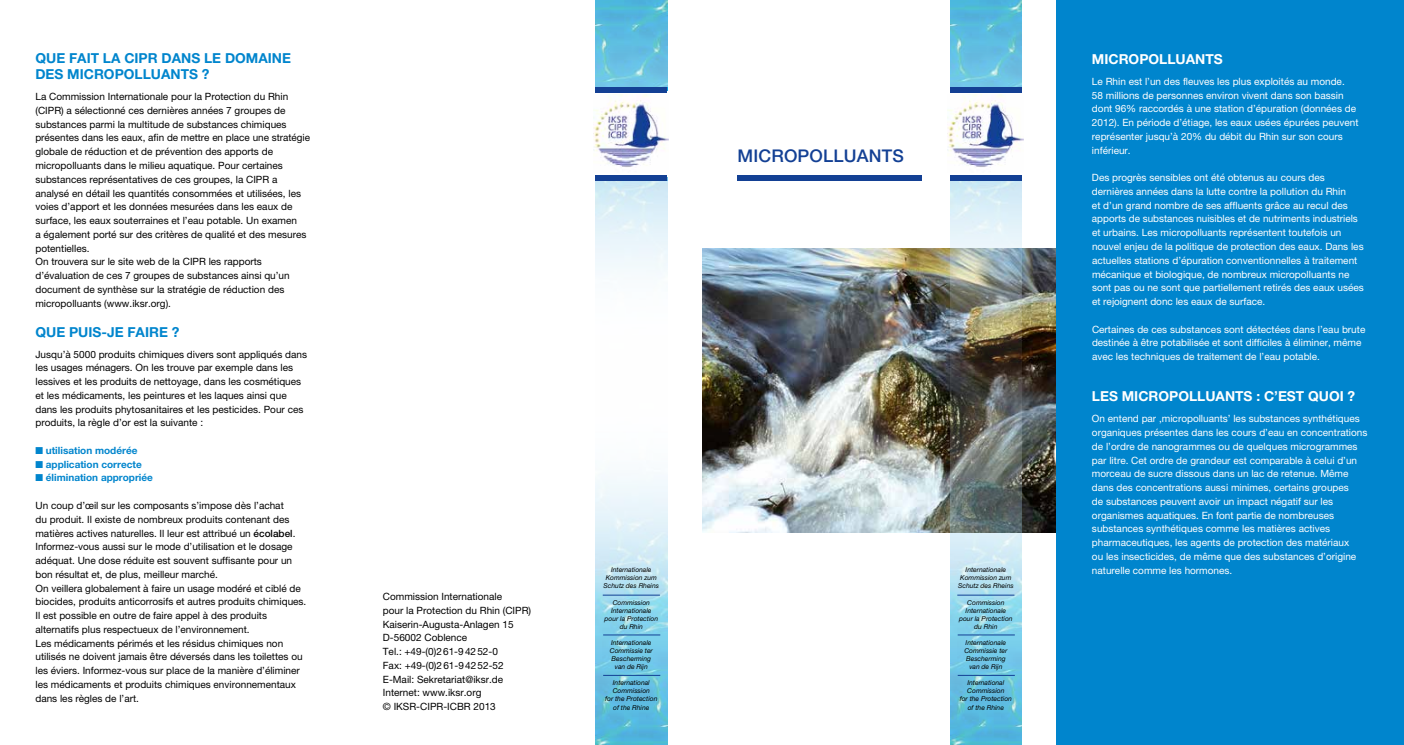
<style>
.page{position:relative;width:1404px;height:745px;background:#fff}
.page>*{position:absolute;margin:0;border:0;box-sizing:border-box;transform-origin:0 0}
.t1{font:500 17.5px "Helvetica Neue LT Pro";letter-spacing:.01em;color:#134094}
.t2{font:700 13.75px/16.2px "Helvetica Neue LT Pro";color:#0085cd}
.t3{font:700 13.75px "Helvetica Neue LT Pro";color:#fff}
.t4{font:10px/13.8px "Helvetica Neue LT Pro";color:#000}
.t5{font:10px/13.8px "Helvetica Neue LT Pro";color:#fff}
.t6{font:700 10px "Helvetica Neue LT Pro";color:#0085cd}
.t7{font:italic 6.75px/8px "Helvetica Neue LT Pro";color:#000;text-align:center}
.s1{font-weight:500}
</style>
<div class="page">
<img style="left:702px;top:248px;width:354px;height:283px">
<div style="left:1056px;top:0;width:347px;height:744px;background:#0085cd"></div>
<div style="left:737px;top:175px;width:184px;height:5px;background:#134094"></div>
<img style="left:595px;top:476px;width:72px;height:268px">
<hr style="left:602px;top:594px;width:58px;height:1px;background:#134094">
<hr style="left:603px;top:634px;width:57px;height:1px;background:#134094">
<hr style="left:603px;top:674px;width:57px;height:1px;background:#134094">
<img style="left:595px;top:0;width:72px;height:274px">
<div style="left:589px;top:91px;width:83px;height:86px;background:#fff"></div>
<img style="left:593px;top:94px;width:75px;height:73px">
<div style="left:595px;top:87px;width:72px;height:5px;background:#134094"></div>
<div style="left:595px;top:175px;width:72px;height:5px;background:#134094"></div>
<img style="left:950px;top:389px;width:71px;height:355px">
<hr style="left:957px;top:594px;width:57px;height:1px;background:#134094">
<hr style="left:957px;top:634px;width:57px;height:1px;background:#134094">
<hr style="left:957px;top:674px;width:57px;height:1px;background:#134094">
<img style="left:950px;top:0;width:71px;height:389px">
<div style="left:943px;top:91px;width:84px;height:86px;background:#fff"></div>
<img style="left:947px;top:94px;width:76px;height:73px">
<div style="left:950px;top:87px;width:71px;height:5px;background:#134094"></div>
<div style="left:950px;top:175px;width:71px;height:5px;background:#134094"></div>
<h2 class="t2" style="left:35px;top:50px;width:257px;text-indent:126px">DANS LE DOMAINE<br>DES MICROPOLLUANTS ?</h2>
<p class="t4" style="left:35px;top:89px;width:276px">La Commission Internationale pour la Protection du Rhin (CIPR) a sélectionné ces dernières années 7 groupes de substances parmi la multitude de substances chimiques présentes dans les eaux, afin de mettre en place une stratégie globale de réduction et de prévention des apports de micropolluants dans le milieu aquatique. Pour certaines substances représentatives de ces groupes, la CIPR a analysé en détail les quantités consommées et utilisées, les voies d’apport et les données mesurées dans les eaux de surface, les eaux souterraines et l’eau potable. Un examen<br>a également porté sur des critères de qualité et des mesures potentielles.<br>On trouvera sur le site web de la CIPR les rapports d’évaluation de ces 7 groupes de substances ainsi qu’un document de synthèse sur la stratégie de réduction des micropolluants (www.iksr.org).</p>
<h2 class="t2" style="left:35px;top:323px;width:145px">QUE PUIS-JE FAIRE ?</h2>
<p class="t4" style="left:35px;top:347px;width:273px">Jusqu’à 5000 produits chimiques divers sont appliqués dans les usages ménagers. On les trouve par exemple dans les lessives et les produits de nettoyage, dans les cosmétiques et les médicaments, les peintures et les laques ainsi que dans les produits phytosanitaires et les pesticides. Pour ces produits, la règle d’or est la suivante :</p>
<p class="t6" style="left:35px;top:444px;width:103px">■ UTILISATION MODÉRÉE</p>
<p class="t6" style="left:35px;top:457px;width:108px">■ APPLICATION CORRECTE</p>
<p class="t6" style="left:35px;top:471px;width:119px">■ ÉLIMINATION APPROPRIÉE</p>
<p class="t4" style="left:35px;top:498px;width:272px">Un coup d’œil sur les composants s’impose dès l’achat<br>du produit. Il existe de nombreux produits contenant des matières actives naturelles. Il leur est attribué un <span class="s1">ÉCOLABEL</span>.<br>Informez-vous aussi sur le mode d’utilisation et le dosage adéquat. Une dose réduite est souvent suffisante pour un bon résultat et, de plus, meilleur marché.<br>On veillera globalement à faire un usage modéré et ciblé de biocides, produits anticorrosifs et autres produits chimiques.<br>Il est possible en outre de faire appel à des produits alternatifs plus respectueux de l’environnement.<br>Les médicaments périmés et les résidus chimiques non utilisés ne doivent jamais être déversés dans les toilettes ou les éviers. Informez-vous sur place de la manière d’éliminer les médicaments et produits chimiques environnementaux dans les règles de l’art.</p>
<h2 class="t2" style="left:35px;top:50px;width:98px">QUE FAIT LA CIPR</h2>
<p class="t4" style="left:383px;top:589px;width:150px">Commission Internationale<br>pour la Protection du Rhin (CIPR)<br>Kaiserin-Augusta-Anlagen 15<br>D-56002 Coblence<br>Tel.: +49-(0)261-94252-0<br>Fax: +49-(0)261-94252-52<br>E-Mail: Sekretariat@iksr.de<br>Internet: www.iksr.org<br>© IKSR-CIPR-ICBR 2013</p>
<p class="t7" style="left:603px;top:565px;width:57px">Internationale<br>Kommission zum<br>Schutz des Rheins</p>
<p class="t7" style="left:604px;top:597px;width:55px">Commission<br>Internationale pour la Protection du Rhin</p>
<p class="t7" style="left:609px;top:638px;width:45px">Internationale<br>Commissie ter<br>Bescherming van de Rijn</p>
<p class="t7" style="left:605px;top:678px;width:54px">International<br>Commission<br>for the Protection of the Rhine</p>
<h1 class="t1" style="left:737px;top:146px;width:168px">MICROPOLLUANTS</h1>
<p class="t7" style="left:958px;top:565px;width:57px">Internationale<br>Kommission zum<br>Schutz des Rheins</p>
<p class="t7" style="left:959px;top:597px;width:55px">Commission<br>Internationale pour la Protection du Rhin</p>
<p class="t7" style="left:964px;top:638px;width:45px">Internationale<br>Commissie ter<br>Bescherming van de Rijn</p>
<p class="t7" style="left:959px;top:678px;width:54px">International<br>Commission<br>for the Protection of the Rhine</p>
<h2 class="t3" style="left:1091px;top:50px;width:132px">MICROPOLLUANTS</h2>
<p class="t5" style="left:1091px;top:74px;width:268px">Le Rhin est l’un des fleuves les plus exploités au monde.<br>58 millions de personnes environ vivent dans son bassin dont 96% raccordés à une station d’épuration (données de 2012). En période d’étiage, les eaux usées épurées peuvent représenter jusqu’à 20% du débit du Rhin sur son cours inférieur.</p>
<p class="t5" style="left:1091px;top:170px;width:273px">Des progrès sensibles ont été obtenus au cours des dernières années dans la lutte contre la pollution du Rhin<br>et d’un grand nombre de ses affluents grâce au recul des apports de substances nuisibles et de nutriments industriels et urbains. Les micropolluants représentent toutefois un nouvel enjeu de la politique de protection des eaux. Dans les actuelles stations d’épuration conventionnelles à traitement mécanique et biologique, de nombreux micropolluants ne sont pas ou ne sont que partiellement retirés des eaux usées et rejoignent donc les eaux de surface.</p>
<p class="t5" style="left:1091px;top:322px;width:275px">Certaines de ces substances sont détectées dans l’eau brute destinée à être potabilisée et sont difficiles à éliminer, même avec les techniques de traitement de l’eau potable.</p>
<h2 class="t3" style="left:1091px;top:388px;width:265px">LES MICROPOLLUANTS : C’EST QUOI ?</h2>
<p class="t5" style="left:1091px;top:411px;width:277px">On entend par ‚micropolluants’ les substances synthétiques organiques présentes dans les cours d’eau en concentrations de l’ordre de nanogrammes ou de quelques microgrammes par litre. Cet ordre de grandeur est comparable à celui d’un morceau de sucre dissous dans un lac de retenue. Même dans des concentrations aussi minimes, certains groupes<br>de substances peuvent avoir un impact négatif sur les organismes aquatiques. En font partie de nombreuses substances synthétiques comme les matières actives pharmaceutiques, les agents de protection des matériaux<br>ou les insecticides, de même que des substances d’origine naturelle comme les hormones.</p>
</div>
